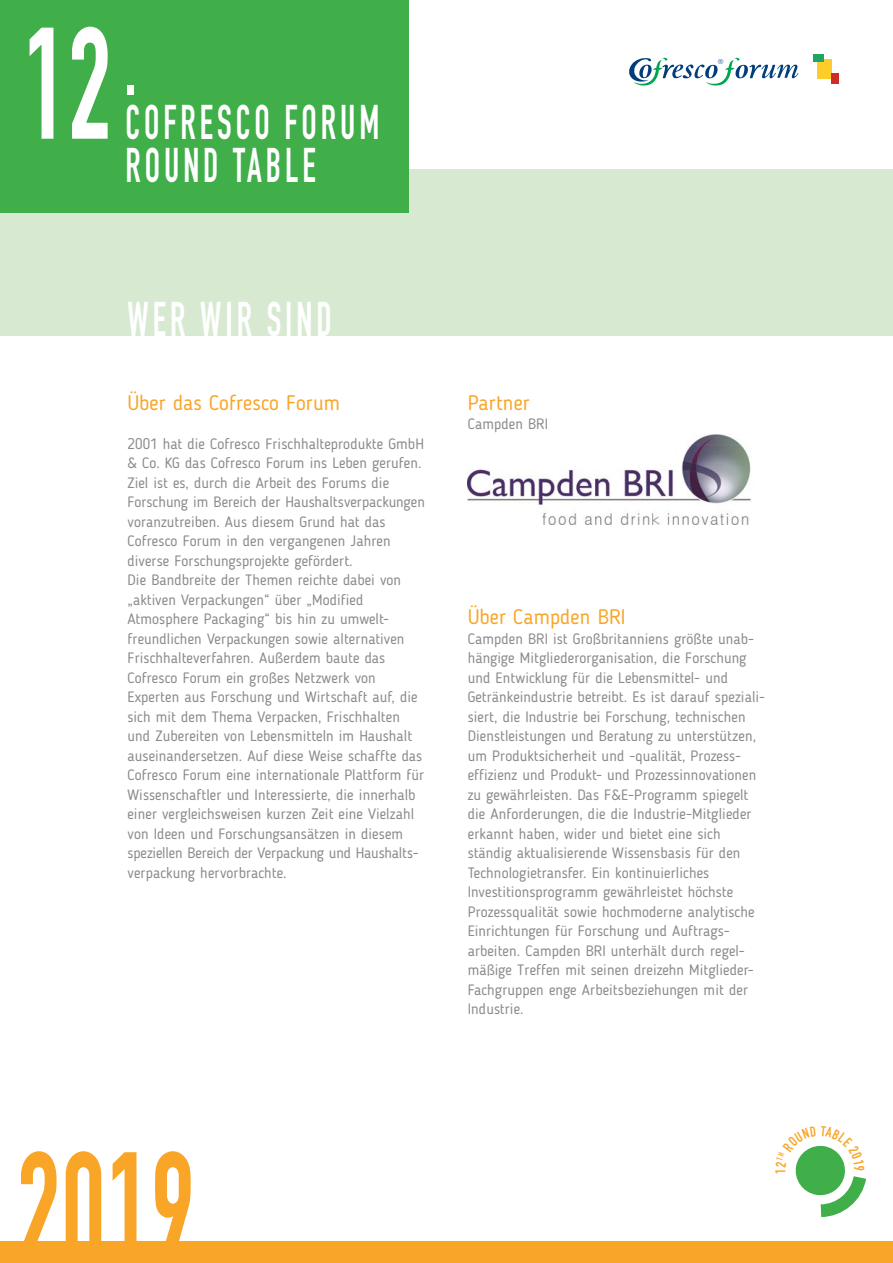
<style>
.page{position:relative;width:893px;height:1263px;background:#fff}
.page>*{position:absolute;margin:0;border:0;box-sizing:border-box;transform-origin:0 0}
.t1{font:156px "DIN Engschrift";color:#f9a628;scale:.75 1}
.t2{font:156px "DIN Engschrift";color:#fff;scale:.75 1}
.t3{font:48px "DIN Engschrift";letter-spacing:.11em;color:#fff;scale:.75 1}
.programmpunkt{font:21px "Blogger Sans";letter-spacing:.005em;color:#f9a628}
.programmpunkt-2{font:15px/19.5px "Blogger Sans";letter-spacing:.005em;color:#8b8b8c}
.t4{font:14.1px "DIN Engschrift";color:#f9a628}
.t5{font:8.25px "Nuptial Script";color:#013c7b}
</style>
<div class="page">
<div style="left:0;top:169px;width:893px;height:167px;background:#d8e9d2"></div>
<div style="left:0;top:0;width:408px;height:213px;background:#40ae49"></div>
<svg style="left:629px;top:57px;width:169px;height:29px"></svg>
<div style="left:818px;top:59px;width:14px;height:19px;background:#fecd2a"></div>
<div style="left:813px;top:54px;width:10px;height:8px;background:#1ea660"></div>
<div style="left:831px;top:73px;width:8px;height:10px;background:#ce2c26"></div>
<div style="left:0;top:1242px;width:893px;height:21px;background:#f9a628"></div>
<img style="left:468px;top:435px;width:283px;height:90px">
<svg style="left:795px;top:1146px;width:71px;height:71px"></svg>
<p class="t2" style="left:23px;top:-7px;width:153px">12<sup>.</sup></p>
<p class="t3" style="left:125px;top:94px;width:340px">COFRESCO FORUM</p>
<p class="t3" style="left:125px;top:137px;width:255px">ROUND TABLE</p>
<p class="t5" style="left:718px;top:57px;width:8px">®</p>
<p class="t3" style="left:128px;top:291px;width:274px">WER WIR SIND</p>
<p class="programmpunkt" style="left:128px;top:390px;width:214px">Über das Cofresco Forum</p>
<p class="programmpunkt-2" style="left:128px;top:434px;width:299px">2001 hat die Cofresco Frischhalteprodukte GmbH &amp; Co. KG das Cofresco Forum ins Leben gerufen.<br>Ziel ist es, durch die Arbeit des Forums die Forschung im Bereich der Haushaltsverpackungen voranzutreiben. Aus diesem Grund hat das Cofresco Forum in den vergangenen Jahren diverse Forschungsprojekte gefördert.<br>Die Bandbreite der Themen reichte dabei von „aktiven Verpackungen“ über „Modified Atmosphere Packaging“ bis hin zu umwelt&shy;freundlichen Verpackungen sowie alternativen Frischhalteverfahren. Außerdem baute das Cofresco Forum ein großes Netzwerk von Experten aus Forschung und Wirtschaft auf, die sich mit dem Thema Verpacken, Frischhalten und Zubereiten von Lebensmitteln im Haushalt auseinandersetzen. Auf diese Weise schaffte das Cofresco Forum eine internationale Plattform für Wissenschaftler und Interessierte, die innerhalb einer vergleichsweisen kurzen Zeit eine Vielzahl von Ideen und Forschungsansätzen in diesem speziellen Bereich der Verpackung und Haushalts&shy;verpackung hervorbrachte.</p>
<p class="programmpunkt" style="left:468px;top:390px;width:64px">Partner</p>
<p class="programmpunkt-2" style="left:468px;top:414px;width:82px">Campden BRI</p>
<p class="programmpunkt" style="left:468px;top:604px;width:159px">Über Campden BRI</p>
<p class="programmpunkt-2" style="left:468px;top:629px;width:299px">Campden BRI ist Großbritanniens größte unab&shy;hängige Mitgliederorganisation, die Forschung und Entwicklung für die Lebensmittel- und Getränkeindustrie betreibt. Es ist darauf speziali&shy;siert, die Industrie bei Forschung, technischen Dienstleistungen und Beratung zu unterstützen, um Produktsicherheit und -qualität, Prozess&shy;effizienz und Produkt- und Prozessinnovationen zu gewährleisten. Das F&amp;E-Programm spiegelt die Anforderungen, die die Industrie-Mitglieder erkannt haben, wider und bietet eine sich ständig aktualisierende Wissensbasis für den Technologietransfer. Ein kontinuierliches Investitionsprogramm gewährleistet höchste Prozessqualität sowie hochmoderne analytische Einrichtungen für Forschung und Auftrags&shy;arbeiten. Campden BRI unterhält durch regel&shy;mäßige Treffen mit seinen dreizehn Mitglieder-Fachgruppen enge Arbeitsbeziehungen mit der Industrie.</p>
<p class="t1" style="left:17px;top:1117px;width:238px">2019</p>
<p class="t4" style="left:772px;top:1174px;width:7px;rotate:-90deg">1</p>
</div>
